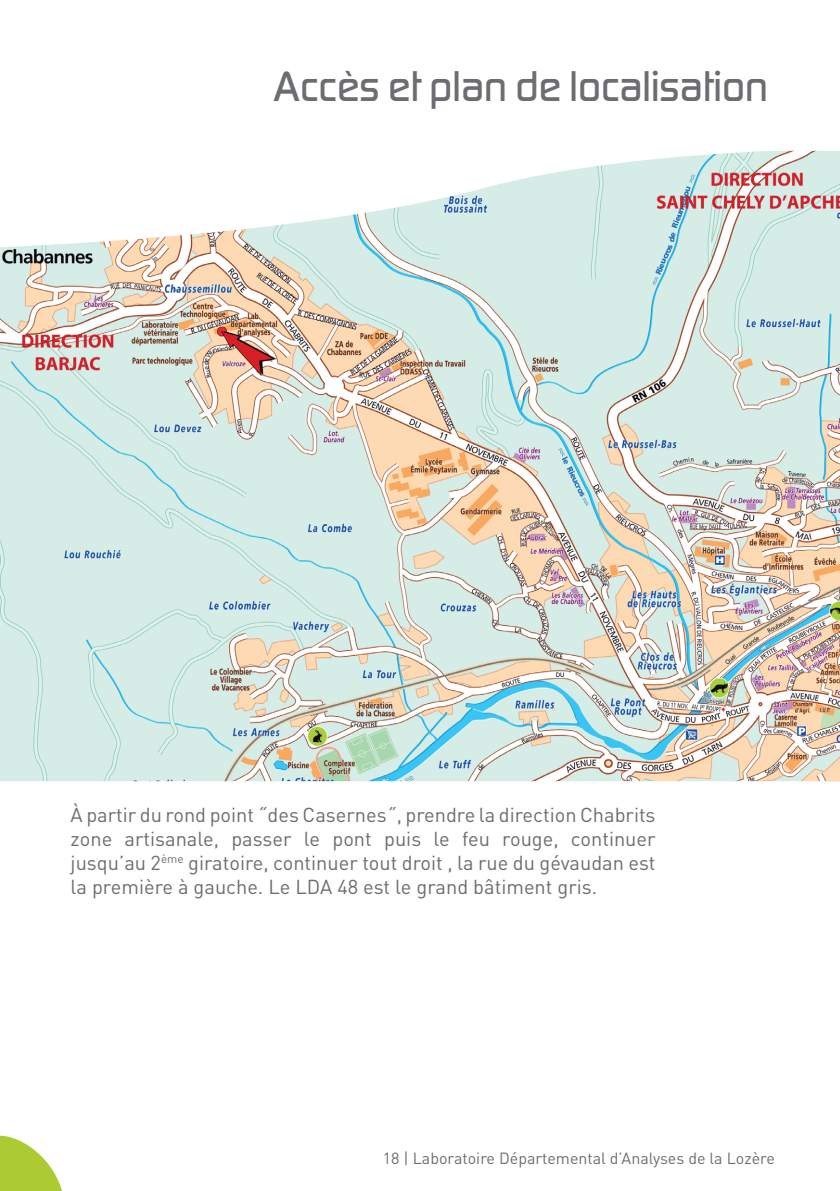
<style>
.page{position:relative;width:840px;height:1191px;background:#fff}
.page>*{position:absolute;margin:0;border:0;box-sizing:border-box;transform-origin:0 0}
.t1{font:500 44px "Digital Sans EF";color:#6c6d70}
.t2{font:20px/24px "DINOT";color:#6c6d70;text-align:justify}
.t3{font:16px "DINOT";color:#6c6d70}
</style>
<div class="page">
<img style="left:0;top:151px;width:839px;height:630px">
<svg style="left:0;top:1135px;width:62px;height:56px"></svg>
<h1 class="t1" style="left:274px;top:60px;width:495px">Accès et plan de localisation</h1>
<p class="t2" style="left:71px;top:802px;width:586px">À partir du rond point ˝des Casernes˝, prendre la direction Chabrits zone artisanale, passer le pont puis le feu rouge, continuer jusqu’au 2<sup>ème</sup> giratoire, continuer tout droit , la rue du gévaudan est la première à gauche. Le LDA 48 est le grand bâtiment gris.</p>
<p class="t3" style="left:382px;top:1147px;width:393px">18 | Laboratoire Départemental d’Analyses de la Lozère</p>
</div>
